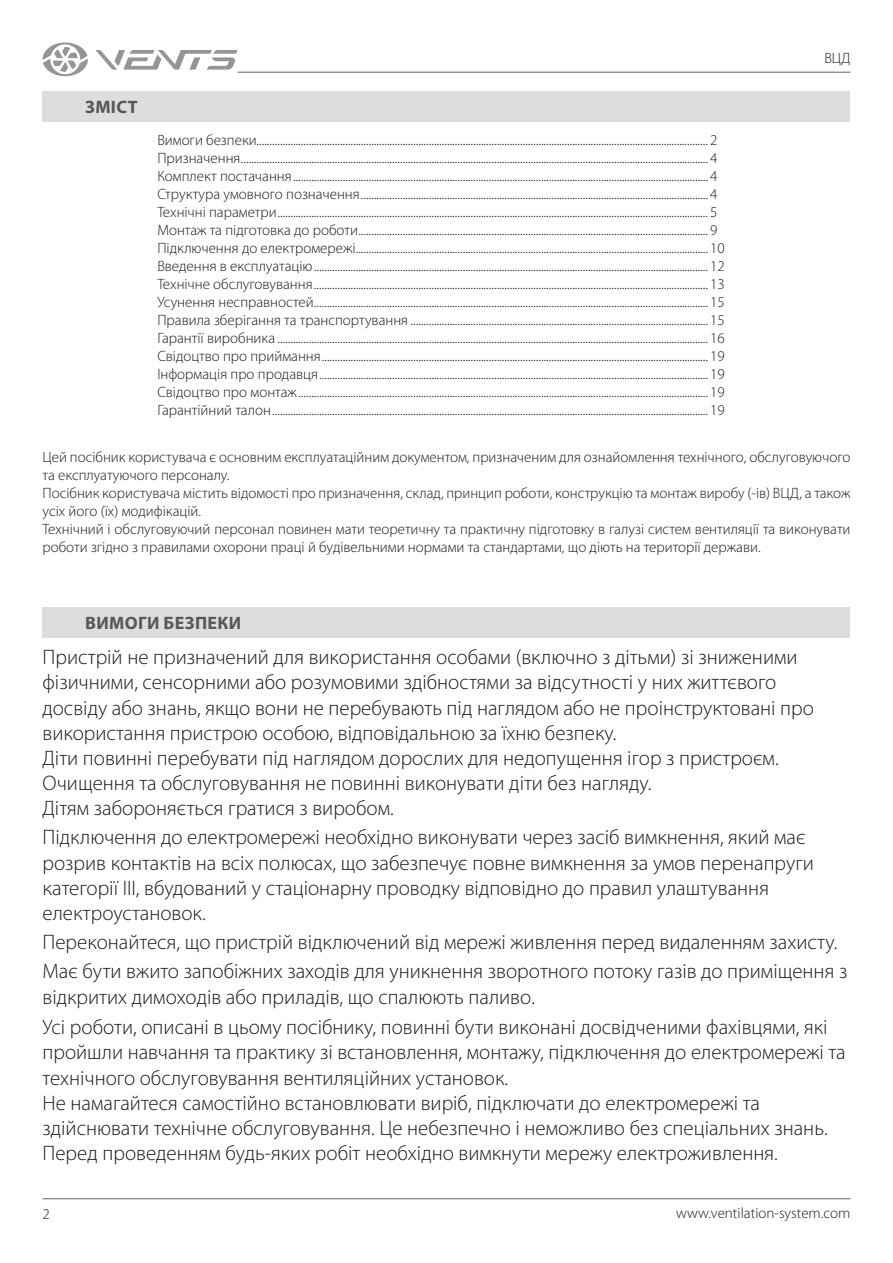
<style>
.page{position:relative;width:893px;height:1263px;background:#fff}
.page>*{position:absolute;margin:0;border:0;box-sizing:border-box;transform-origin:0 0}
.t1{font:300 21px/25.2px "Myriad Pro";color:#1c1c1b}
.t2{font:700 18px "Myriad Pro";letter-spacing:.02em;color:#575757}
.t3{font:300 15px/18px "Myriad Pro";color:#1c1c1b}
</style>
<div class="page">
<hr style="left:43px;top:1198px;width:807px;height:1px;background:#939598">
<hr style="left:238px;top:72px;width:612px;height:1px;background:#939598">
<svg style="left:95px;top:50px;width:143px;height:20px"></svg>
<svg style="left:43px;top:43px;width:45px;height:33px"></svg>
<div style="left:43px;top:91px;width:807px;height:31px;background:#dcddde"></div>
<div style="left:43px;top:607px;width:807px;height:31px;background:#dcddde"></div>
<p class="t2" style="left:85px;top:95px;width:54px">ЗМІСТ</p>
<p class="t3" style="left:157px;top:131px;width:569px">Вимоги безпеки............................................................................................................................................................................. 2<br>Призначення................................................................................................................................................................................... 4<br>Комплект постачання............................................................................................................................................................... 4<br>Структура умовного позначення..................................................................................................................................... 4<br>Технічні параметри..................................................................................................................................................................... 5<br>Монтаж та підготовка до роботи...................................................................................................................................... 9<br>Підключення до електромережі....................................................................................................................................... 10<br>Введення в експлуатацію....................................................................................................................................................... 12<br>Технічне обслуговування....................................................................................................................................................... 13<br>Усунення несправностей....................................................................................................................................................... 15<br>Правила зберігання та транспортування .................................................................................................................. 15<br>Гарантії виробника ..................................................................................................................................................................... 16<br>Свідоцтво про приймання.................................................................................................................................................... 19<br>Інформація про продавця..................................................................................................................................................... 19<br>Свідоцтво про монтаж............................................................................................................................................................. 19<br>Гарантійний талон....................................................................................................................................................................... 19</p>
<p class="t3" style="left:824px;top:49px;width:28px">ВЦД</p>
<p class="t3" style="left:43px;top:448px;width:809px">Цей посібник користувача є основним експлуатаційним документом, призначеним для ознайомлення технічного, обслуговуючого та експлуатуючого персоналу.<br>Посібник користувача містить відомості про призначення, склад, принцип роботи, конструкцію та монтаж виробу (-ів) ВЦД, а також усіх його (їх) модифікацій.<br>Технічний і обслуговуючий персонал повинен мати теоретичну та практичну підготовку в галузі систем вентиляції та виконувати роботи згідно з правилами охорони праці й будівельними нормами та стандартами, що діють на території держави.</p>
<p class="t2" style="left:85px;top:611px;width:158px">ВИМОГИ БЕЗПЕКИ</p>
<p class="t1" style="left:43px;top:645px;width:773px">Пристрій не призначений для використання особами (включно з дітьми) зі зниженими фізичними, сенсорними або розумовими здібностями за відсутності у них життєвого досвіду або знань, якщо вони не перебувають під наглядом або не проінструктовані про використання пристрою особою, відповідальною за їхню безпеку.<br>Діти повинні перебувати під наглядом дорослих для недопущення ігор з пристроєм.<br>Очищення та обслуговування не повинні виконувати діти без нагляду.<br>Дітям забороняється гратися з виробом.</p>
<p class="t1" style="left:43px;top:825px;width:773px">Підключення до електромережі необхідно виконувати через засіб вимкнення, який має розрив контактів на всіх полюсах, що забезпечує повне вимкнення за умов перенапруги категорії III, вбудований у стаціонарну проводку відповідно до правил улаштування електроустановок.</p>
<h1 class="t1" style="left:43px;top:928px;width:806px;line-height:28.8px">Переконайтеся, що пристрій відключений від мережі живлення перед видаленням захисту.<br>Має бути вжито запобіжних заходів для уникнення зворотного потоку газів до приміщення з</h1>
<h1 class="t1" style="left:43px;top:981px;width:787px;line-height:30.8px">відкритих димоходів або приладів, що спалюють паливо.<br>Усі роботи, описані в цьому посібнику, повинні бути виконані досвідченими фахівцями, які</h1>
<p class="t1" style="left:43px;top:1040px;width:805px">пройшли навчання та практику зі встановлення, монтажу, підключення до електромережі та технічного обслуговування вентиляційних установок.<br>Не намагайтеся самостійно встановлювати виріб, підключати до електромережі та здійснювати технічне обслуговування. Це небезпечно і неможливо без спеціальних знань.<br>Перед проведенням будь-яких робіт необхідно вимкнути мережу електроживлення.</p>
<p class="t3" style="left:43px;top:1205px;width:9px">2</p>
<p class="t3" style="left:676px;top:1204px;width:176px">www.ventilation-system.com</p>
</div>
